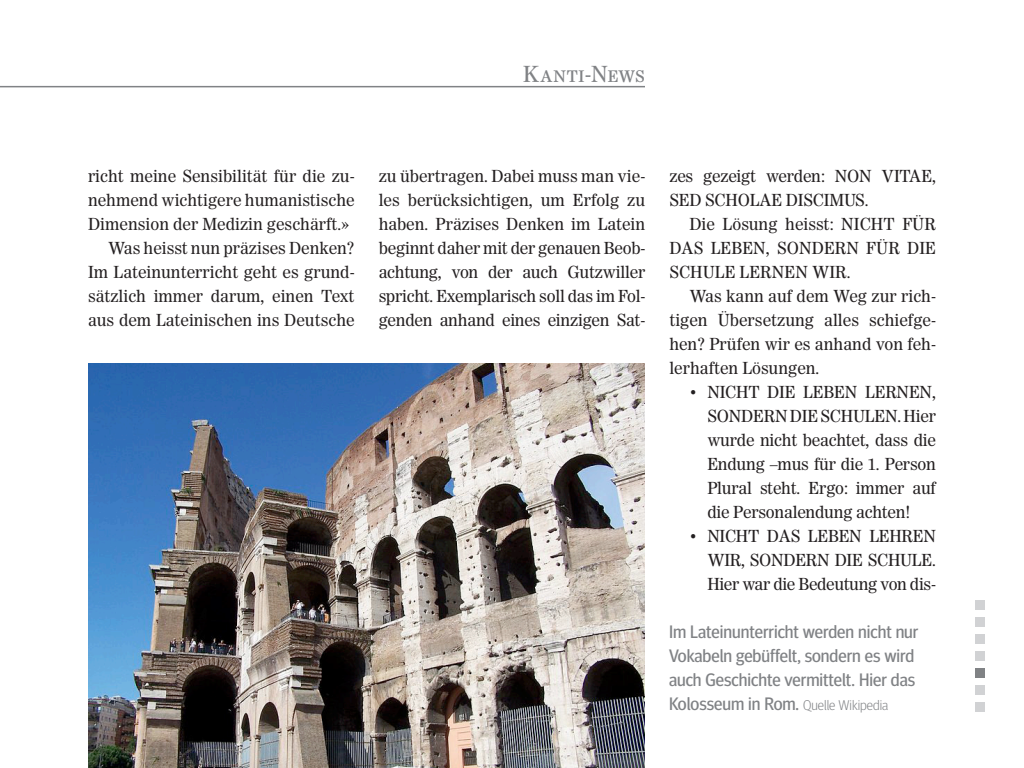
<style>
.page{position:relative;width:1024px;height:768px;background:#fff}
.page>*{position:absolute;margin:0;border:0;box-sizing:border-box;transform-origin:0 0}
.Rubrikentitel_klein{font:22px "Worldwide Small Caps";color:#808285}
.Legende_x11{font:18px/24px "Meta Headline";color:#808285}
.GS_mE_x08{font:16.5px/24px "Worldwide";letter-spacing:-.015em;color:#231f20;text-align:justify}
.s1{font-weight:300;font-size:14px}
</style>
<div class="page">
<img style="left:88px;top:363px;width:557px;height:405px">
<div style="left:975px;top:600px;width:10px;height:9px;background:#d1d2d4"></div>
<div style="left:975px;top:617px;width:10px;height:9px;background:#d1d2d4"></div>
<div style="left:975px;top:634px;width:10px;height:9px;background:#d1d2d4"></div>
<div style="left:975px;top:651px;width:10px;height:9px;background:#d1d2d4"></div>
<div style="left:975px;top:668px;width:10px;height:9px;background:#808285"></div>
<div style="left:975px;top:685px;width:10px;height:9px;background:#d1d2d4"></div>
<div style="left:975px;top:702px;width:10px;height:9px;background:#d1d2d4"></div>
<hr style="left:0;top:86px;width:645px;height:1px;background:#808285">
<p class="Rubrikentitel_klein" style="left:523px;top:62px;width:123px">Kanti-News</p>
<p class="GS_mE_x08" style="left:88px;top:164px;width:268px">richt meine Sensibilität für die zu&shy;nehmend wichtigere humanistische Dimension der Medizin geschärft.»</p>
<p class="GS_mE_x08" style="left:88px;top:236px;width:268px;text-indent:20px">Was heisst nun präzises Denken?<br>Im Lateinunterricht geht es grund&shy;sätzlich immer darum, einen Text aus dem Lateinischen ins Deutsche</p>
<p class="GS_mE_x08" style="left:379px;top:164px;width:268px">zu übertragen. Dabei muss man vie&shy;les berücksichtigen, um Erfolg zu haben. Präzises Denken im Latein beginnt daher mit der genauen Beob&shy;achtung, von der auch Gutzwiller spricht. Exemplarisch soll das im Fol&shy;genden anhand eines einzigen Sat-</p>
<p class="GS_mE_x08" style="left:669px;top:164px;width:268px">zes gezeigt werden: NON VITAE,<br>SED SCHOLAE DISCIMUS.</p>
<p class="GS_mE_x08" style="left:669px;top:212px;width:268px;text-indent:20px">Die Lösung heisst: NICHT FÜR DAS LEBEN, SONDERN FÜR DIE SCHULE LERNEN WIR.</p>
<p class="GS_mE_x08" style="left:669px;top:284px;width:268px;text-indent:20px">Was kann auf dem Weg zur rich&shy;tigen Übersetzung alles schiefge&shy;hen? Prüfen wir es anhand von feh&shy;lerhaften Lösungen.</p>
<p class="GS_mE_x08" style="left:707px;top:380px;width:230px;text-indent:-18px">• NICHT DIE LEBEN LERNEN, SONDERN DIE SCHULEN. Hier wurde nicht beachtet, dass die Endung –mus für die 1. Person Plural steht. Ergo: immer auf die Personalendung achten!</p>
<p class="GS_mE_x08" style="left:707px;top:524px;width:230px;text-indent:-18px">• NICHT DAS LEBEN LEHREN WIR, SONDERN DIE SCHULE.<br>Hier war die Bedeutung von dis-</p>
<p class="Legende_x11" style="left:669px;top:619px;width:251px">Im Lateinunterricht werden nicht nur Vokabeln gebüffelt, sondern es wird auch Geschichte vermittelt. Hier das Kolosseum in Rom. <span class="s1">Quelle Wikipedia</span></p>
</div>
